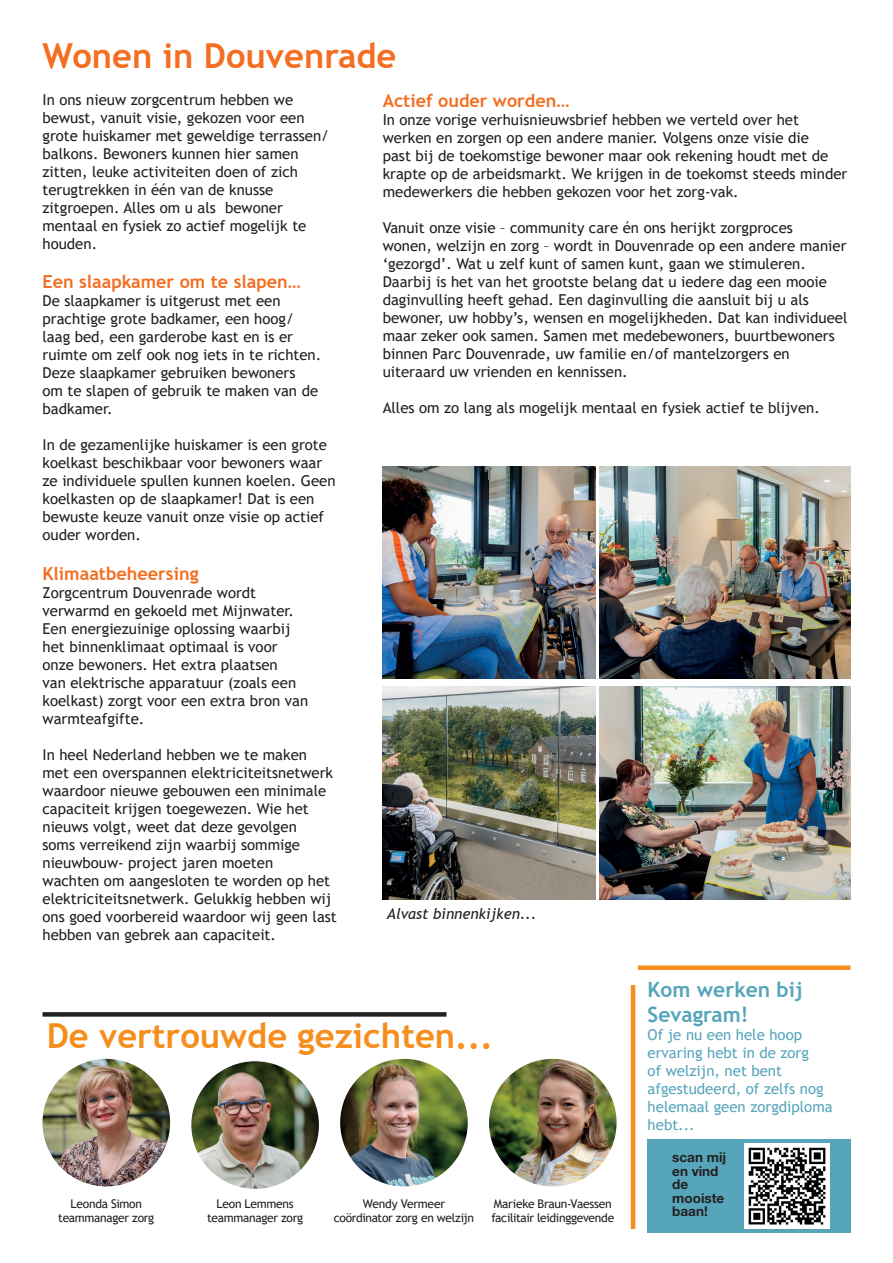
<style>
.page{position:relative;width:893px;height:1263px;background:#fff}
.page>*{position:absolute;margin:0;border:0;box-sizing:border-box;transform-origin:0 0}
.t1{font:700 34.5px "Trebuchet MS";color:#f68e1e}
.t2{font:700 34.5px "Trebuchet MS";color:#f36e21}
.t3{font:700 21px/25.2px "Trebuchet MS";color:#57a5bb}
.t4{font:700 18px "Trebuchet MS";color:#f36e21}
.t5{font:15px/18px "Trebuchet MS";color:#231f20}
.t6{font:15px/18px "Trebuchet MS";color:#57a5bb}
.t7{font:italic 15px "Trebuchet MS";color:#231f20}
.t8{font:700 13.5px/13.5px "Helvetica Neue LT Std";color:#231f20}
.t9{font:12px/14.4px "Trebuchet MS";letter-spacing:-.02em;color:#231f20;text-align:center}
</style>
<div class="page">
<img style="left:191px;top:1061px;width:128px;height:128px;border-radius:64px">
<img style="left:340px;top:1059px;width:128px;height:127px;border-radius:64px">
<img style="left:489px;top:1059px;width:128px;height:127px;border-radius:64px">
<img style="left:43px;top:1059px;width:127px;height:127px;border-radius:64px">
<div style="left:43px;top:1012px;width:403px;height:5px;background:#231f20"></div>
<div style="left:638px;top:965px;width:212px;height:5px;background:#f68e1e"></div>
<hr style="left:631px;top:985px;width:4px;height:244px;background:#f68e1e">
<div style="left:647px;top:1140px;width:203px;height:93px;background:#57a5bb"></div>
<img style="left:744px;top:1144px;width:85px;height:85px">
<img style="left:383px;top:466px;width:212px;height:213px">
<img style="left:600px;top:466px;width:250px;height:213px">
<img style="left:383px;top:687px;width:212px;height:212px">
<img style="left:600px;top:687px;width:250px;height:212px">
<h1 class="t2" style="left:43px;top:34px;width:355px">Wonen in Douvenrade</h1>
<p class="t5" style="left:43px;top:90px;width:288px">In ons nieuw zorgcentrum hebben we bewust, vanuit visie, gekozen voor een grote huiskamer met geweldige terrassen/ balkons. Bewoners kunnen hier samen zitten, leuke activiteiten doen of zich terugtrekken in één van de knusse zitgroepen. Alles om u als bewoner mentaal en fysiek zo actief mogelijk te houden.</p>
<p class="t4" style="left:43px;top:271px;width:260px">Een slaapkamer om te slapen…</p>
<p class="t5" style="left:43px;top:292px;width:280px">De slaapkamer is uitgerust met een prachtige grote badkamer, een hoog/ laag bed, een garderobe kast en is er ruimte om zelf ook nog iets in te richten.<br>Deze slaapkamer gebruiken bewoners<br>om te slapen of gebruik te maken van de badkamer.</p>
<p class="t5" style="left:43px;top:436px;width:295px">In de gezamenlijke huiskamer is een grote koelkast beschikbaar voor bewoners waar ze individuele spullen kunnen koelen. Geen koelkasten op de slaapkamer! Dat is een bewuste keuze vanuit onze visie op actief ouder worden.</p>
<p class="t4" style="left:43px;top:562px;width:158px">Klimaatbeheersing</p>
<p class="t5" style="left:43px;top:583px;width:267px">Zorgcentrum Douvenrade wordt verwarmd en gekoeld met Mijnwater.<br>Een energiezuinige oplossing waarbij het binnenklimaat optimaal is voor onze bewoners. Het extra plaatsen<br>van elektrische apparatuur (zoals een koelkast) zorgt voor een extra bron van warmteafgifte.</p>
<p class="t5" style="left:43px;top:745px;width:296px">In heel Nederland hebben we te maken met een overspannen elektriciteitsnetwerk waardoor nieuwe gebouwen een minimale capaciteit krijgen toegewezen. Wie het nieuws volgt, weet dat deze gevolgen<br>soms verreikend zijn waarbij sommige nieuwbouw- project jaren moeten<br>wachten om aangesloten te worden op het elektriciteitsnetwerk. Gelukkig hebben wij ons goed voorbereid waardoor wij geen last hebben van gebrek aan capaciteit.</p>
<p class="t4" style="left:383px;top:89px;width:188px">Actief ouder worden…</p>
<p class="t5" style="left:383px;top:110px;width:466px">In onze vorige verhuisnieuwsbrief hebben we verteld over het werken en zorgen op een andere manier. Volgens onze visie die<br>past bij de toekomstige bewoner maar ook rekening houdt met de krapte op de arbeidsmarkt. We krijgen in de toekomst steeds minder medewerkers die hebben gekozen voor het zorg-vak.</p>
<p class="t5" style="left:383px;top:218px;width:466px">Vanuit onze visie – community care én ons herijkt zorgproces<br>wonen, welzijn en zorg – wordt in Douvenrade op een andere manier ‘gezorgd’. Wat u zelf kunt of samen kunt, gaan we stimuleren.<br>Daarbij is het van het grootste belang dat u iedere dag een mooie daginvulling heeft gehad. Een daginvulling die aansluit bij u als bewoner, uw hobby’s, wensen en mogelijkheden. Dat kan individueel maar zeker ook samen. Samen met medebewoners, buurtbewoners binnen Parc Douvenrade, uw familie en/of mantelzorgers en uiteraard uw vrienden en kennissen.</p>
<p class="t5" style="left:383px;top:398px;width:439px">Alles om zo lang als mogelijk mentaal en fysiek actief te blijven.</p>
<p class="t7" style="left:387px;top:904px;width:151px">Alvast binnenkijken...</p>
<h1 class="t1" style="left:47px;top:1014px;width:448px">De vertrouwde gezichten...</h1>
<p class="t9" style="left:58px;top:1196px;width:98px">Leonda Simon teammanager zorg</p>
<p class="t9" style="left:334px;top:1196px;width:142px">Wendy Vermeer coördinator zorg en welzijn</p>
<p class="t9" style="left:207px;top:1196px;width:98px">Leon Lemmens teammanager zorg</p>
<p class="t9" style="left:491px;top:1196px;width:124px;text-align:left">Marieke Braun-Vaessen facilitair leidinggevende</p>
<h2 class="t3" style="left:648px;top:977px;width:157px">Kom werken bij<br>Sevagram!</h2>
<p class="t6" style="left:648px;top:1026px;width:187px">Of je nu een hele hoop ervaring hebt in de zorg<br>of welzijn, net bent afgestudeerd, of zelfs nog helemaal geen zorgdiploma hebt...</p>
<p class="t8" style="left:672px;top:1150px;width:55px">scan mij en vind de mooiste baan!</p>
</div>
